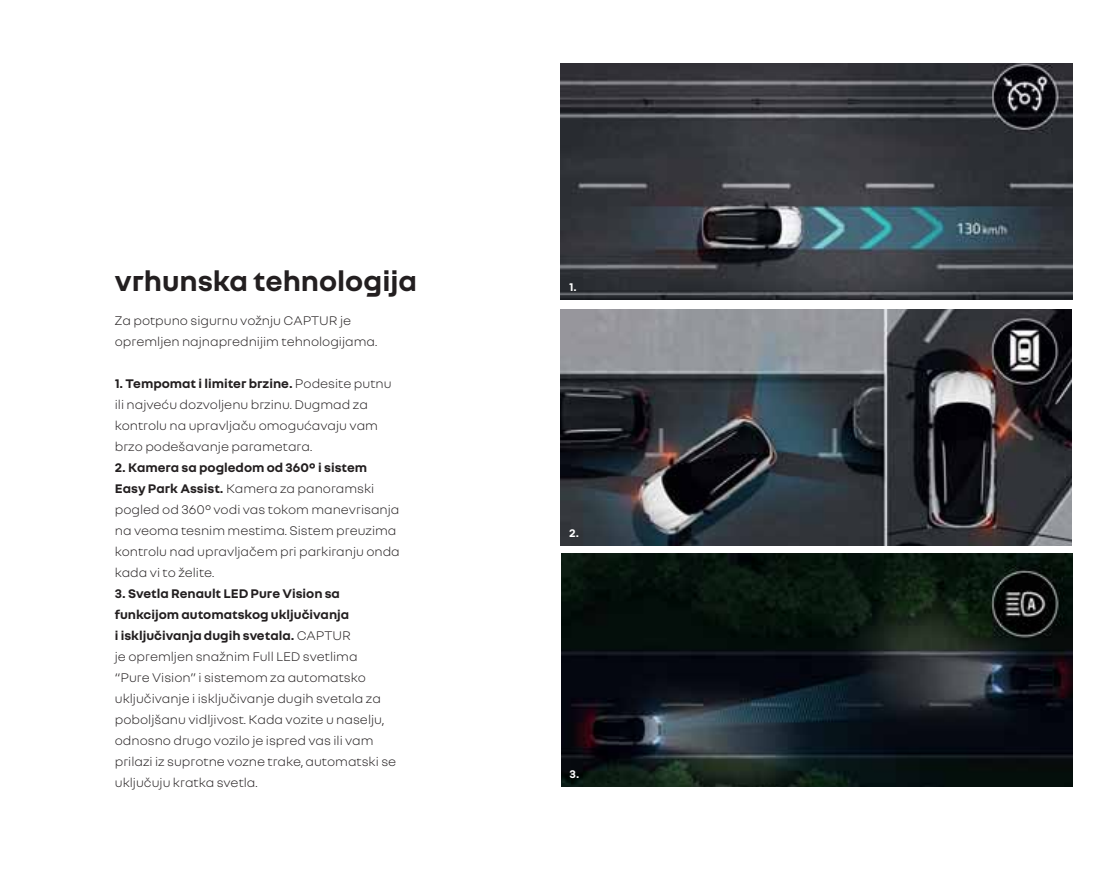
<style>
.page{position:relative;width:1106px;height:872px;background:#fff}
.page>*{position:absolute;margin:0;border:0;box-sizing:border-box;transform-origin:0 0}
.t1{font:700 30px "Nouvel R";color:#231f20}
.t2{font:300 13.5px/21px "Nouvel R";color:#231f20}
.t3{font:700 12px "Nouvel R";color:#fff}
.s1{font-weight:700}
</style>
<div class="page">
<img style="left:561px;top:554px;width:511px;height:233px">
<img style="left:560px;top:309px;width:511px;height:236px">
<img style="left:561px;top:64px;width:511px;height:236px">
<h1 class="t1" style="left:115px;top:269px;width:304px">vrhunska tehnologija</h1>
<p class="t2" style="left:115px;top:311px;width:264px">Za potpuno sigurnu vožnju CAPTUR je opremljen najnaprednijim tehnologijama.</p>
<p class="t2" style="left:115px;top:374px;width:278px"><span class="s1">1. Tempomat i limiter brzine.</span> Podesite putnu ili najveću dozvoljenu brzinu. Dugmad za kontrolu na upravljaču omogućavaju vam brzo podešavanje parametara.</p>
<p class="t2" style="left:115px;top:458px;width:286px"><span class="s1">2. Kamera sa pogledom od 360° i sistem Easy Park Assist.</span> Kamera za panoramski pogled od 360° vodi vas tokom manevrisanja na veoma tesnim mestima. Sistem preuzima kontrolu nad upravljačem pri parkiranju onda kada vi to želite.</p>
<p class="t2" style="left:115px;top:584px;width:283px"><span class="s1">3. Svetla Renault LED Pure Vision sa funkcijom automatskog uključivanja<br>i isključivanja dugih svetala.</span> CAPTUR<br>je opremljen snažnim Full LED svetlima<br>“Pure Vision” i sistemom za automatsko uključivanje i isključivanje dugih svetala za poboljšanu vidljivost. Kada vozite u naselju, odnosno drugo vozilo je ispred vas ili vam prilazi iz suprotne vozne trake, automatski se uključuju kratka svetla.</p>
<p class="t3" style="left:569px;top:283px;width:9px">1.</p>
<p class="t3" style="left:569px;top:528px;width:11px">2.</p>
<p class="t3" style="left:569px;top:770px;width:11px">3.</p>
</div>
